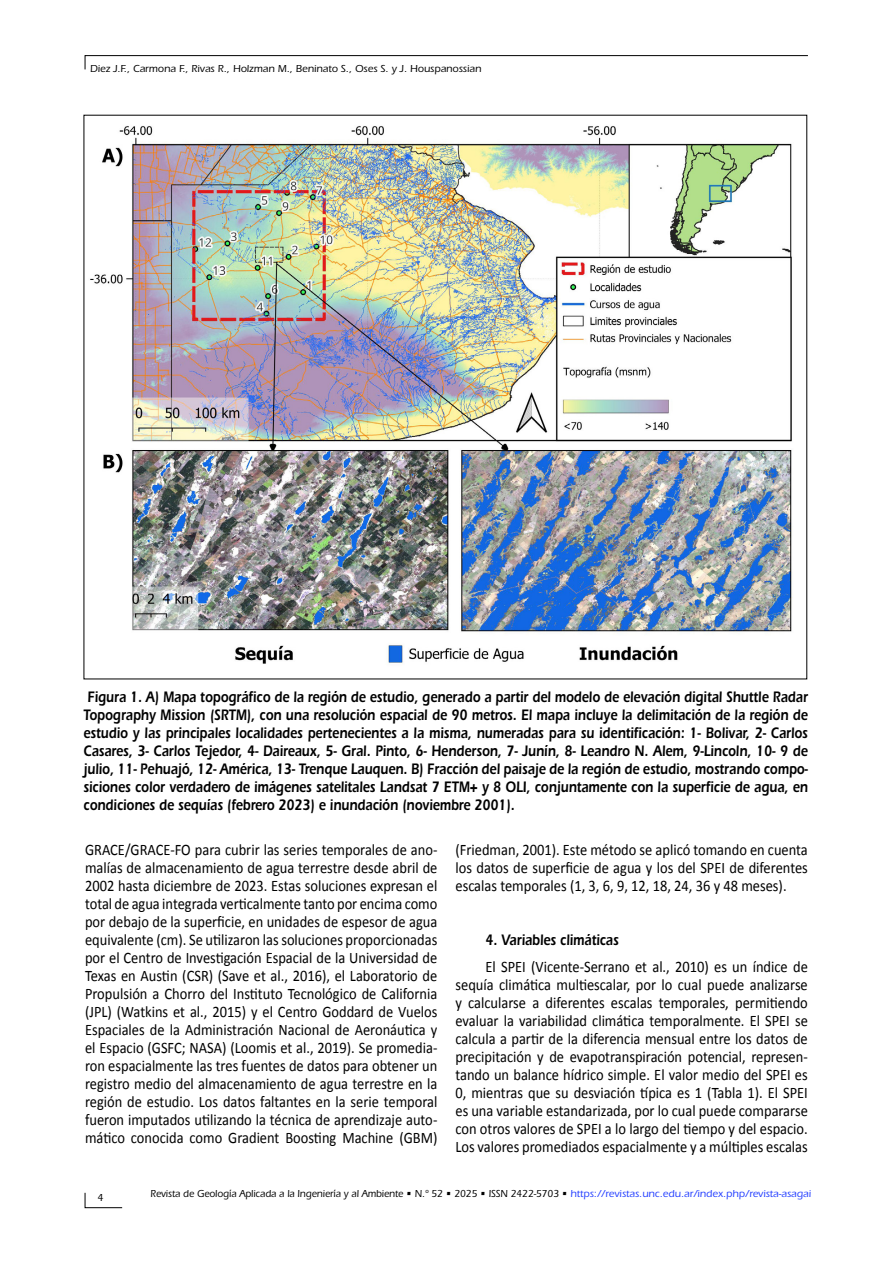
<style>
.page{position:relative;width:893px;height:1263px;background:#fff}
.page>*{position:absolute;margin:0;border:0;box-sizing:border-box;transform-origin:0 0}
.t1{font:16.05px/18px "Calibri";color:#000;text-align:justify;scale:.9 1}
.t2{font:600 15.75px/18px "ITC Eras Std";color:#000;text-align:justify;scale:.8 1}
.t3{font:500 10.5px "ITC Eras Std";color:#000;scale:.93 1}
.t4{font:500 10.5px "ITC Eras Std";color:#000}
.s1{color:#2540ff}
</style>
<div class="page">
<svg style="left:85px;top:55px;width:723px;height:15px"></svg>
<svg style="left:85px;top:1192px;width:38px;height:16px"></svg>
<img style="left:90px;top:126px;width:703px;height:538px">
<p class="t4" style="left:90px;top:63px;width:393px">Diez J.F., Carmona F., Rivas R., Holzman M., Beninato S., Oses S. y J. Houspanossian</p>
<p class="t2" style="left:84px;top:688px;width:907px">Figura 1. A) Mapa topográfico de la región de estudio, generado a partir del modelo de elevación digital Shuttle Radar Topography Mission (SRTM), con una resolución espacial de 90 metros. El mapa incluye la delimitación de la región de estudio y las principales localidades pertenecientes a la misma, numeradas para su identificación: 1- Bolivar, 2- Carlos Casares, 3- Carlos Tejedor, 4- Daireaux, 5- Gral. Pinto, 6- Henderson, 7- Junín, 8- Leandro N. Alem, 9-Lincoln, 10- 9 de julio, 11- Pehuajó, 12- América, 13- Trenque Lauquen. B) Fracción del paisaje de la región de estudio, mostrando compo&shy;siciones color verdadero de imágenes satelitales Landsat 7 ETM+ y 8 OLI, conjuntamente con la superficie de agua, en condiciones de sequías (febrero 2023) e inundación (noviembre 2001).</p>
<p class="t1" style="left:85px;top:841px;width:393px">GRACE/GRACE-FO para cubrir las series temporales de ano&shy;malías de almacenamiento de agua terrestre desde abril de 2002 hasta diciembre de 2023. Estas soluciones expresan el total de agua integrada verticalmente tanto por encima como por debajo de la superficie, en unidades de espesor de agua equivalente (cm). Se utilizaron las soluciones proporcionadas por el Centro de Investigación Espacial de la Universidad de Texas en Austin (CSR) (Save et al., 2016), el Laboratorio de Propulsión a Chorro del Instituto Tecnológico de California (JPL) (Watkins et al., 2015) y el Centro Goddard de Vuelos Espaciales de la Administración Nacional de Aeronáutica y el Espacio (GSFC; NASA) (Loomis et al., 2019). Se promedia&shy;ron espacialmente las tres fuentes de datos para obtener un registro medio del almacenamiento de agua terrestre en la región de estudio. Los datos faltantes en la serie temporal fueron imputados utilizando la técnica de aprendizaje auto&shy;mático conocida como Gradient Boosting Machine (GBM)</p>
<p class="t1" style="left:455px;top:841px;width:393px">(Friedman, 2001). Este método se aplicó tomando en cuenta los datos de superficie de agua y los del SPEI de diferentes escalas temporales (1, 3, 6, 9, 12, 18, 24, 36 y 48 meses).</p>
<p class="t2" style="left:485px;top:931px;width:168px">4. Variables climáticas</p>
<p class="t1" style="left:455px;top:958px;width:393px;text-indent:30px">El SPEI (Vicente-Serrano et al., 2010) es un índice de sequía climática multiescalar, por lo cual puede analizarse y calcularse a diferentes escalas temporales, permitiendo evaluar la variabilidad climática temporalmente. El SPEI se calcula a partir de la diferencia mensual entre los datos de precipitación y de evapotranspiración potencial, represen&shy;tando un balance hídrico simple. El valor medio del SPEI es 0, mientras que su desviación típica es 1 (Tabla 1). El SPEI es una variable estandarizada, por lo cual puede compararse con otros valores de SPEI a lo largo del tiempo y del espacio.<br>Los valores promediados espacialmente y a múltiples escalas</p>
<p class="t4" style="left:97px;top:1191px;width:8px">4</p>
<p class="t3" style="left:151px;top:1188px;width:712px">Revista de Geología Aplicada a la Ingeniería y al Ambiente • N.º 52 • 2025 • ISSN 2422-5703 • <span class="s1">https://revistas.unc.edu.ar/index.php/revista-asagai</span></p>
</div>
